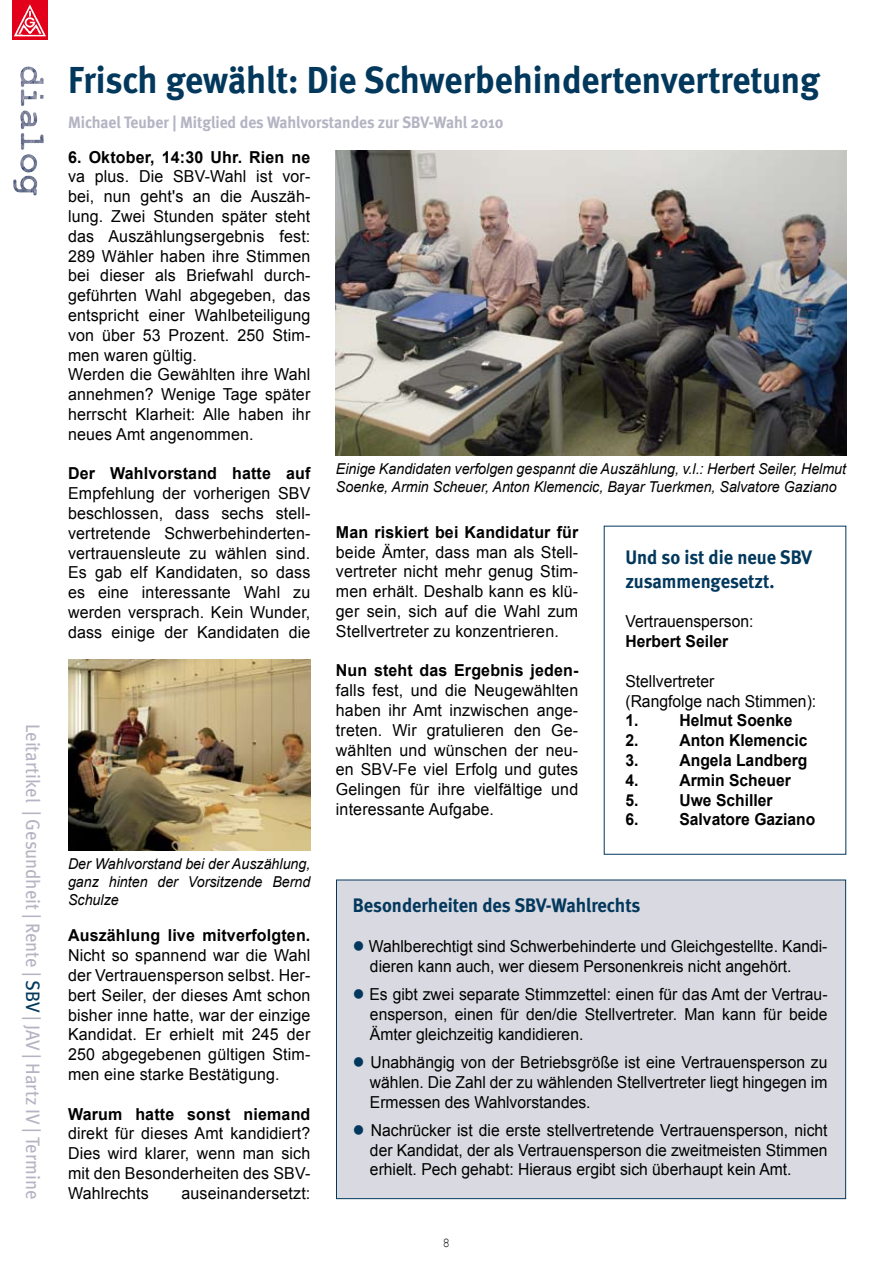
<style>
.page{position:relative;width:893px;height:1263px;background:#fff}
.page>*{position:absolute;margin:0;border:0;box-sizing:border-box;transform-origin:0 0}
.t1{font:700 37.5px "Meta";color:#03385d;scale:.95 1}
.t2{font:700 19.5px/23.4px "Meta";color:#03385d;scale:.95 1}
.t3{font:19.5px "Meta";color:#b4b4c3;scale:.95 1}
.t4{font:16.5px/19.8px "Arial";letter-spacing:.01em;color:#000;text-align:justify}
.t5{font:16.5px/19.8px "Arial";letter-spacing:.01em;color:#000;text-align:justify;scale:.95 1}
.t6{font:700 16.5px "Arial";letter-spacing:.01em;color:#000}
.t7{font:700 16.5px "Arial";letter-spacing:.01em;color:#000;scale:.95 1}
.t8{font:700 16.5px "Meta";color:#b4b4c3;scale:.95 1}
.t9{font:italic 15px/18px "Arial";color:#000;scale:.95 1}
.t10{font:13.5px "Courier New";color:#000;scale:.95 1}
.s1{color:#03385d}
</style>
<div class="page">
<div style="left:336px;top:880px;width:510px;height:319px;background:#d9d9e1;border:1px solid #03385d"></div>
<img style="left:20px;top:67px;width:24px;height:63px">
<img style="left:12px;top:0;width:35px;height:40px">
<img style="left:336px;top:151px;width:510px;height:304px">
<img style="left:68px;top:659px;width:242px;height:192px">
<p class="t3" style="left:44px;top:724px;width:502px;rotate:90deg">Leitartikel | Gesundheit | Rente | <span class="s1">SBV</span> | JAV | Hartz IV | Termine</p>
<h1 class="t1" style="left:68px;top:58px;width:793px">Frisch gewählt: Die Schwerbehindertenvertretung</h1>
<p class="t8" style="left:68px;top:113px;width:460px">Michael Teuber | Mitglied des Wahlvorstandes zur SBV-Wahl 2010</p>
<p class="t6" style="left:68px;top:146px;width:244px">6. Oktober, 14:30 Uhr. Rien ne</p>
<p class="t4" style="left:68px;top:167px;width:244px;text-align:left">va plus. Die SBV-Wahl ist vor&shy;bei, nun geht's an die Auszäh&shy;lung. Zwei Stunden später steht das Auszählungsergebnis fest:<br>289 Wähler haben ihre Stimmen bei dieser als Briefwahl durch&shy;geführten Wahl abgegeben, das entspricht einer Wahlbeteiligung von über 53 Prozent. 250 Stim&shy;men waren gültig.<br>Werden die Gewählten ihre Wahl annehmen? Wenige Tage später herrscht Klarheit: Alle haben ihr neues Amt angenommen.</p>
<p class="t6" style="left:68px;top:463px;width:244px">Der Wahlvorstand hatte auf</p>
<p class="t4" style="left:68px;top:484px;width:244px">Empfehlung der vorherigen SBV beschlossen, dass sechs stell&shy;vertretende Schwerbehinderten&shy;vertrauensleute zu wählen sind.<br>Es gab elf Kandidaten, so dass es eine interessante Wahl zu werden versprach. Kein Wunder, dass einige der Kandidaten die</p>
<p class="t9" style="left:68px;top:855px;width:257px;text-align:justify">Der Wahlvorstand bei der Auszählung, ganz hinten der Vorsitzende Bernd Schulze</p>
<p class="t6" style="left:68px;top:925px;width:244px">Auszählung live mitverfolgten.</p>
<p class="t4" style="left:68px;top:945px;width:244px">Nicht so spannend war die Wahl der Vertrauensperson selbst. Her&shy;bert Seiler, der dieses Amt schon bisher inne hatte, war der einzige Kandidat. Er erhielt mit 245 der 250 abgegebenen gültigen Stim&shy;men eine starke Bestätigung.</p>
<p class="t6" style="left:68px;top:1103px;width:244px">Warum hatte sonst niemand</p>
<p class="t4" style="left:68px;top:1124px;width:244px">direkt für dieses Amt kandidiert?<br>Dies wird klarer, wenn man sich mit den Besonderheiten des SBV-Wahlrechts</p>
<p class="t4" style="left:181px;top:1183px;width:130px">auseinandersetzt:</p>
<p class="t9" style="left:336px;top:460px;width:539px">Einige Kandidaten verfolgen gespannt die Auszählung, v.l.: Herbert Seiler, Helmut<br>Soenke, Armin Scheuer, Anton Klemencic, Bayar Tuerkmen, Salvatore Gaziano</p>
<p class="t6" style="left:336px;top:521px;width:244px">Man riskiert bei Kandidatur für</p>
<p class="t4" style="left:336px;top:542px;width:244px">beide Ämter, dass man als Stell&shy;vertreter nicht mehr genug Stim&shy;men erhält. Deshalb kann es klü&shy;ger sein, sich auf die Wahl zum Stellvertreter zu konzentrieren.</p>
<p class="t6" style="left:336px;top:660px;width:244px">Nun steht das Ergebnis jeden-</p>
<p class="t4" style="left:336px;top:681px;width:244px">falls fest, und die Neugewählten haben ihr Amt inzwischen ange&shy;treten. Wir gratulieren den Ge&shy;wählten und wünschen der neu&shy;en SBV-Fe viel Erfolg und gutes Gelingen für ihre vielfältige und interessante Aufgabe.</p>
<p class="t2" style="left:625px;top:546px;width:198px">Und so ist die neue SBV zusammengesetzt.</p>
<p class="t5" style="left:625px;top:612px;width:136px">Vertrauensperson:</p>
<p class="t7" style="left:625px;top:630px;width:110px">Herbert Seiler</p>
<p class="t5" style="left:625px;top:671px;width:202px">Stellvertreter<br>(Rangfolge nach Stimmen):</p>
<p class="t7" style="left:625px;top:710px;width:15px">1.</p>
<p class="t7" style="left:679px;top:710px;width:121px">Helmut Soenke</p>
<p class="t7" style="left:625px;top:729px;width:15px">2.</p>
<p class="t7" style="left:679px;top:729px;width:136px">Anton Klemencic</p>
<p class="t7" style="left:625px;top:749px;width:15px">3.</p>
<p class="t7" style="left:679px;top:749px;width:136px">Angela Landberg</p>
<p class="t7" style="left:625px;top:769px;width:15px">4.</p>
<p class="t7" style="left:679px;top:769px;width:119px">Armin Scheuer</p>
<p class="t7" style="left:625px;top:789px;width:15px">5.</p>
<p class="t7" style="left:679px;top:789px;width:100px">Uwe Schiller</p>
<p class="t7" style="left:625px;top:809px;width:15px">6.</p>
<p class="t7" style="left:679px;top:809px;width:145px">Salvatore Gaziano</p>
<p class="t2" style="left:353px;top:893px;width:304px">Besonderheiten des SBV-Wahlrechts</p>
<p class="t5" style="left:370px;top:936px;width:483px;text-indent:-17px"><span class="s1">●</span> Wahlberechtigt sind Schwerbehinderte und Gleichgestellte. Kandi&shy;dieren kann auch, wer diesem Personenkreis nicht angehört.</p>
<p class="t5" style="left:370px;top:984px;width:483px;text-indent:-17px"><span class="s1">●</span> Es gibt zwei separate Stimmzettel: einen für das Amt der Vertrau&shy;ensperson, einen für den/die Stellvertreter. Man kann für beide Ämter gleichzeitig kandidieren.</p>
<p class="t5" style="left:370px;top:1052px;width:483px;text-indent:-17px"><span class="s1">●</span> Unabhängig von der Betriebsgröße ist eine Vertrauensperson zu wählen. Die Zahl der zu wählenden Stellvertreter liegt hingegen im Ermessen des Wahlvorstandes.</p>
<p class="t5" style="left:370px;top:1120px;width:483px;text-indent:-17px"><span class="s1">●</span> Nachrücker ist die erste stellvertretende Vertrauensperson, nicht der Kandidat, der als Vertrauensperson die zweitmeisten Stimmen erhielt. Pech gehabt: Hieraus ergibt sich überhaupt kein Amt.</p>
<p class="t10" style="left:443px;top:1234px;width:10px">8</p>
</div>
